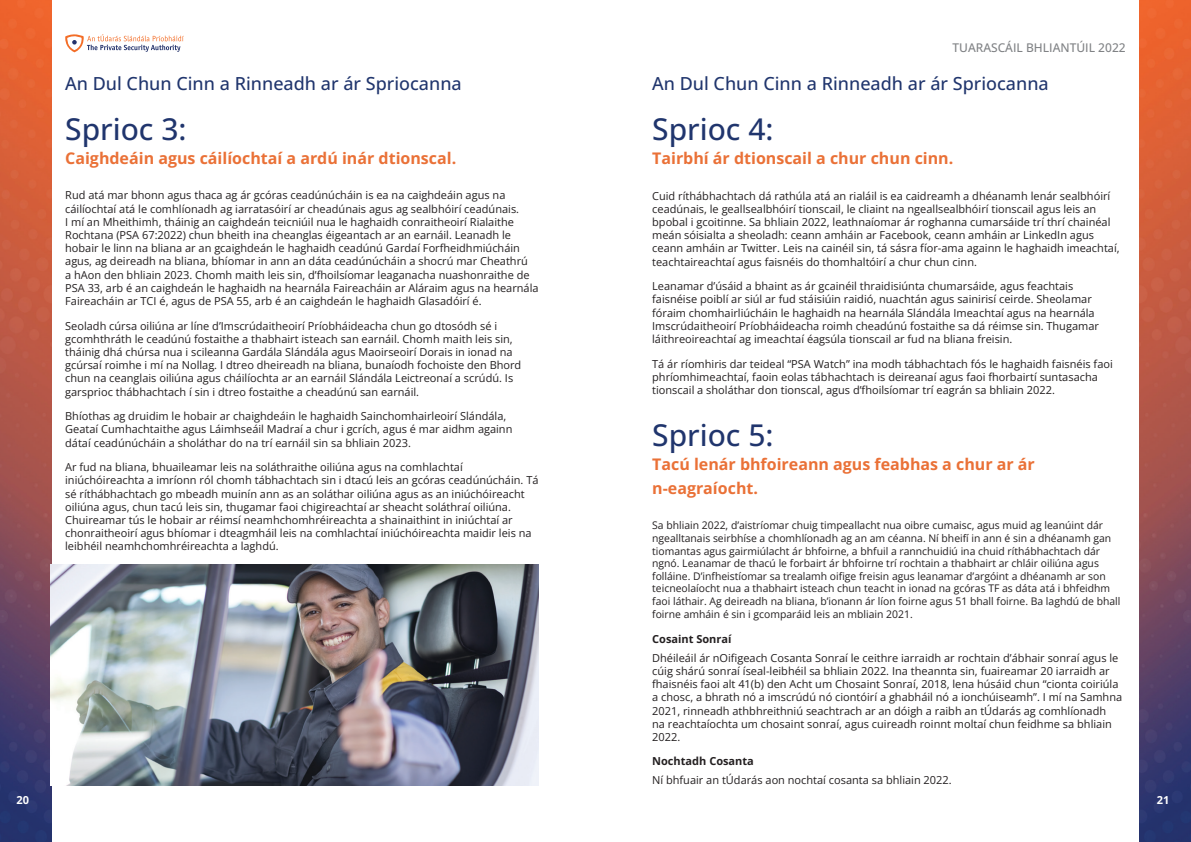
<style>
.page{position:relative;width:1191px;height:842px;background:#fff}
.page>*{position:absolute;margin:0;border:0;box-sizing:border-box;transform-origin:0 0}
.Heading_1{font:500 30px "Open Sans";color:#20356d}
.Heading_1-2{font:500 18px "Open Sans";color:#20356d}
.Heading_1-3{font:700 16px/24px "Open Sans";color:#ea7137}
.t1{font:500 12px "Open Sans";color:#808285}
.text{font:11px/13.2px "Open Sans";color:#231f20}
.Heading_3_list{font:700 11px "Open Sans";color:#231f20}
.t2{font:700 11px "Open Sans";color:#fff}
.text-2{font:10.5px/12.7px "Open Sans";color:#231f20}
</style>
<div class="page">
<img style="left:1140px;top:0;width:51px;height:842px">
<svg style="left:65px;top:34px;width:119px;height:18px"></svg>
<img style="left:0;top:0;width:51px;height:842px">
<img style="left:50px;top:564px;width:488px;height:221px">
<p class="Heading_1-2" style="left:65px;top:71px;width:398px">An Dul Chun Cinn a Rinneadh ar ár Spriocanna</p>
<p class="Heading_1" style="left:65px;top:108px;width:123px">Sprioc 3:</p>
<p class="Heading_1-3" style="left:65px;top:145px;width:392px">Caighdeáin agus cáilíochtaí a ardú inár dtionscal.</p>
<p class="text" style="left:65px;top:189px;width:475px">Rud atá mar bhonn agus thaca ag ár gcóras ceadúnúcháin is ea na caighdeáin agus na cáilíochtaí atá le comhlíonadh ag iarratasóirí ar cheadúnais agus ag sealbhóirí ceadúnais.<br>I mí an Mheithimh, tháinig an caighdeán teicniúil nua le haghaidh conraitheoirí Rialaithe Rochtana (PSA 67:2022) chun bheith ina cheanglas éigeantach ar an earnáil. Leanadh le hobair le linn na bliana ar an gcaighdeán le haghaidh ceadúnú Gardaí Forfheidhmiúcháin agus, ag deireadh na bliana, bhíomar in ann an dáta ceadúnúcháin a shocrú mar Cheathrú<br>a hAon den bhliain 2023. Chomh maith leis sin, d’fhoilsíomar leaganacha nuashonraithe de PSA 33, arb é an caighdeán le haghaidh na hearnála Faireacháin ar Aláraim agus na hearnála Faireacháin ar TCI é, agus de PSA 55, arb é an caighdeán le haghaidh Glasadóirí é.</p>
<p class="text" style="left:65px;top:319px;width:457px">Seoladh cúrsa oiliúna ar líne d’Imscrúdaitheoirí Príobháideacha chun go dtosódh sé i gcomhthráth le ceadúnú fostaithe a thabhairt isteach san earnáil. Chomh maith leis sin, tháinig dhá chúrsa nua i scileanna Gardála Slándála agus Maoirseoirí Dorais in ionad na gcúrsaí roimhe i mí na Nollag. I dtreo dheireadh na bliana, bunaíodh fochoiste den Bhord chun na ceanglais oiliúna agus cháilíochta ar an earnáil Slándála Leictreonaí a scrúdú. Is garsprioc thábhachtach í sin i dtreo fostaithe a cheadúnú san earnáil.</p>
<p class="text" style="left:65px;top:409px;width:449px">Bhíothas ag druidim le hobair ar chaighdeáin le haghaidh Sainchomhairleoirí Slándála,<br>Geataí Cumhachtaithe agus Láimhseáil Madraí a chur i gcrích, agus é mar aidhm againn dátaí ceadúnúcháin a sholáthar do na trí earnáil sin sa bhliain 2023.</p>
<p class="text" style="left:65px;top:460px;width:475px">Ar fud na bliana, bhuaileamar leis na soláthraithe oiliúna agus na comhlachtaí iniúchóireachta a imríonn ról chomh tábhachtach sin i dtacú leis an gcóras ceadúnúcháin. Tá sé ríthábhachtach go mbeadh muinín ann as an soláthar oiliúna agus as an iniúchóireacht oiliúna agus, chun tacú leis sin, thugamar faoi chigireachtaí ar sheacht soláthraí oiliúna.<br>Chuireamar tús le hobair ar réimsí neamhchomhréireachta a shainaithint in iniúchtaí ar chonraitheoirí agus bhíomar i dteagmháil leis na comhlachtaí iniúchóireachta maidir leis na leibhéil neamhchomhréireachta a laghdú.</p>
<p class="t1" style="left:952px;top:39px;width:175px">TUARASCÁIL BHLIANTÚIL 2022</p>
<p class="Heading_1-2" style="left:652px;top:71px;width:398px">An Dul Chun Cinn a Rinneadh ar ár Spriocanna</p>
<p class="Heading_1" style="left:652px;top:108px;width:123px">Sprioc 4:</p>
<p class="Heading_1-3" style="left:652px;top:145px;width:303px">Tairbhí ár dtionscail a chur chun cinn.</p>
<p class="text" style="left:652px;top:189px;width:469px">Cuid ríthábhachtach dá rathúla atá an rialáil is ea caidreamh a dhéanamh lenár sealbhóirí ceadúnais, le geallsealbhóirí tionscail, le cliaint na ngeallsealbhóirí tionscail agus leis an bpobal i gcoitinne. Sa bhliain 2022, leathnaíomar ár roghanna cumarsáide trí thrí chainéal meán sóisialta a sheoladh: ceann amháin ar Facebook, ceann amháin ar LinkedIn agus ceann amháin ar Twitter. Leis na cainéil sin, tá sásra fíor-ama againn le haghaidh imeachtaí, teachtaireachtaí agus faisnéis do thomhaltóirí a chur chun cinn.</p>
<p class="text" style="left:652px;top:279px;width:448px">Leanamar d’úsáid a bhaint as ár gcainéil thraidisiúnta chumarsáide, agus feachtais faisnéise poiblí ar siúl ar fud stáisiúin raidió, nuachtán agus sainirisí ceirde. Sheolamar fóraim chomhairliúcháin le haghaidh na hearnála Slándála Imeachtaí agus na hearnála Imscrúdaitheoirí Príobháideacha roimh cheadúnú fostaithe sa dá réimse sin. Thugamar láithreoireachtaí ag imeachtaí éagsúla tionscail ar fud na bliana freisin.</p>
<p class="text" style="left:652px;top:357px;width:462px">Tá ár ríomhiris dar teideal “PSA Watch” ina modh tábhachtach fós le haghaidh faisnéis faoi phríomhimeachtaí, faoin eolas tábhachtach is deireanaí agus faoi fhorbairtí suntasacha tionscail a sholáthar don tionscal, agus d’fhoilsíomar trí eagrán sa bhliain 2022.</p>
<p class="Heading_1" style="left:652px;top:415px;width:123px">Sprioc 5:</p>
<p class="Heading_1-3" style="left:652px;top:452px;width:384px">Tacú lenár bhfoireann agus feabhas a chur ar ár n-eagraíocht.</p>
<p class="text-2" style="left:652px;top:519px;width:470px">Sa bhliain 2022, d’aistríomar chuig timpeallacht nua oibre cumaisc, agus muid ag leanúint dár ngealltanais seirbhíse a chomhlíonadh ag an am céanna. Ní bheifí in ann é sin a dhéanamh gan tiomantas agus gairmiúlacht ár bhfoirne, a bhfuil a rannchuidiú ina chuid ríthábhachtach dár ngnó. Leanamar de thacú le forbairt ár bhfoirne trí rochtain a thabhairt ar chláir oiliúna agus folláine. D’infheistíomar sa trealamh oifige freisin agus leanamar d’argóint a dhéanamh ar son teicneolaíocht nua a thabhairt isteach chun teacht in ionad na gcóras TF as dáta atá i bhfeidhm faoi láthair. Ag deireadh na bliana, b’ionann ár líon foirne agus 51 bhall foirne. Ba laghdú de bhall foirne amháin é sin i gcomparáid leis an mbliain 2021.</p>
<p class="Heading_3_list" style="left:652px;top:631px;width:81px">Cosaint Sonraí</p>
<p class="text" style="left:652px;top:651px;width:471px">Dhéileáil ár nOifigeach Cosanta Sonraí le ceithre iarraidh ar rochtain d’ábhair sonraí agus le cúig shárú sonraí íseal-leibhéil sa bhliain 2022. Ina theannta sin, fuaireamar 20 iarraidh ar fhaisnéis faoi alt 41(b) den Acht um Chosaint Sonraí, 2018, lena húsáid chun “cionta coiriúla a chosc, a bhrath nó a imscrúdú nó ciontóirí a ghabháil nó a ionchúiseamh”. I mí na Samhna 2021, rinneadh athbhreithniú seachtrach ar an dóigh a raibh an tÚdarás ag comhlíonadh<br>na reachtaíochta um chosaint sonraí, agus cuireadh roinnt moltaí chun feidhme sa bhliain 2022.</p>
<p class="Heading_3_list" style="left:652px;top:754px;width:103px">Nochtadh Cosanta</p>
<p class="text" style="left:652px;top:773px;width:301px">Ní bhfuair an tÚdarás aon nochtaí cosanta sa bhliain 2022.</p>
<p class="t2" style="left:16px;top:793px;width:16px">2020</p>
<p class="t2" style="left:1157px;top:793px;width:14px">21</p>
</div>
